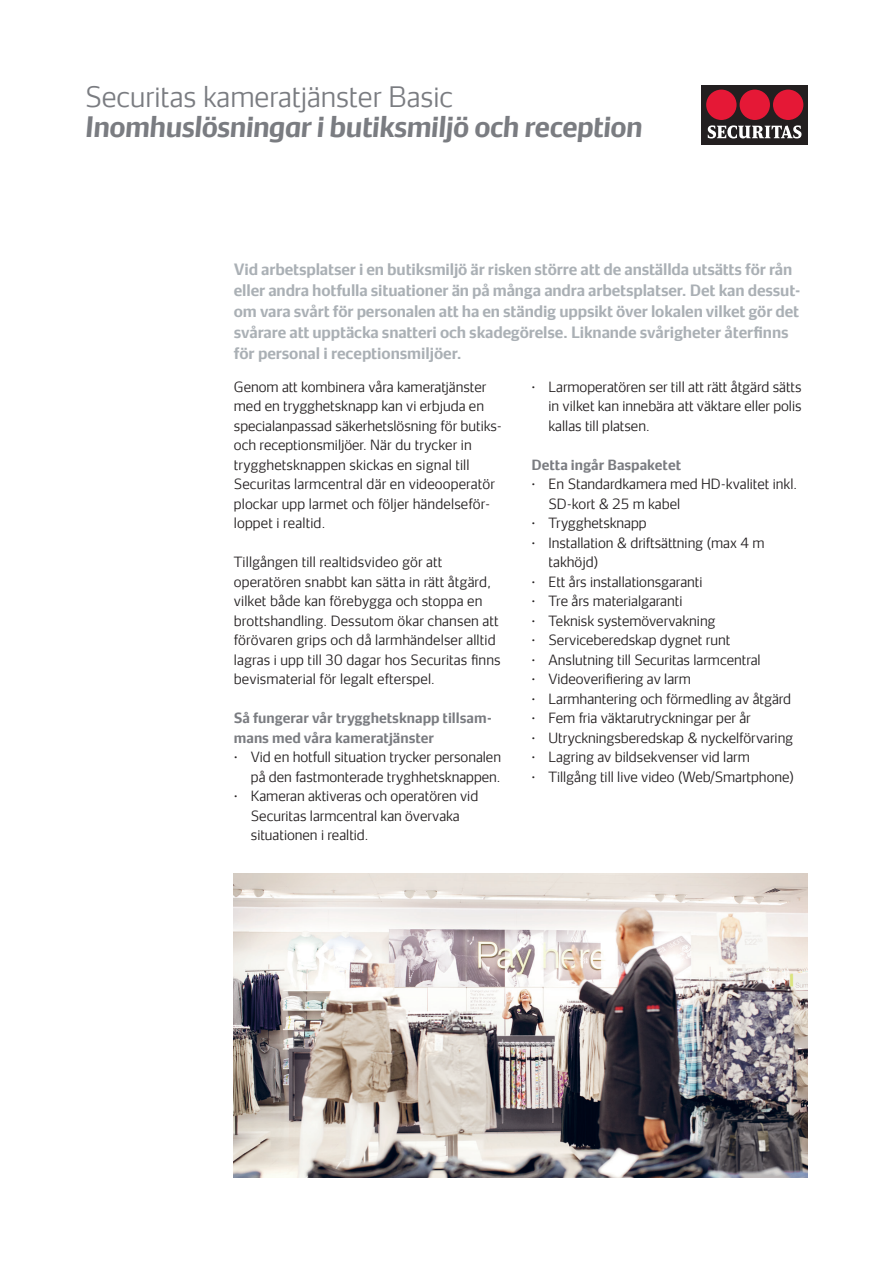
<style>
.page{position:relative;width:893px;height:1263px;background:#fff}
.page>*{position:absolute;margin:0;border:0;box-sizing:border-box;transform-origin:0 0}
.Heading_1_bold_itali{font:italic 700 27px "Securitas Sans TT";letter-spacing:-.02em;color:#7a7c81}
.t1{font:300 27px "Securitas Sans TT";color:#7a7c81}
.ingress_grått{font:700 15px/21px "Securitas Sans TT";letter-spacing:-.01em;color:#aab0b5}
.bröd{font:300 13.5px/19.5px "Securitas Sans TT";color:#231f20}
.rubbe_2{font:700 13.5px/19.5px "Securitas Sans TT";color:#7a7c81}
</style>
<div class="page">
<div style="left:702px;top:85px;width:106px;height:59px;background:#231f20"></div>
<div style="left:706px;top:90px;width:31px;height:30px;background:#e51836;border-radius:50%"></div>
<div style="left:773px;top:90px;width:30px;height:30px;background:#e51836;border-radius:50%"></div>
<div style="left:740px;top:90px;width:30px;height:30px;background:#e51836;border-radius:50%"></div>
<svg style="left:708px;top:125px;width:93px;height:13px"></svg>
<img style="left:234px;top:874px;width:574px;height:304px">
<p class="t1" style="left:85px;top:74px;width:369px">Securitas kameratjänster Basic</p>
<p class="Heading_1_bold_itali" style="left:85px;top:103px;width:559px">Inomhuslösningar i butiksmiljö och reception</p>
<p class="ingress_grått" style="left:234px;top:257px;width:568px">Vid arbetsplatser i en butiksmiljö är risken större att de anställda utsätts för rån eller andra hotfulla situationer än på många andra arbetsplatser. Det kan dessut&shy;om vara svårt för personalen att ha en ständig uppsikt över lokalen vilket gör det svårare att upptäcka snatteri och skadegörelse. Liknande svårigheter återfinns för personal i receptionsmiljöer.</p>
<p class="bröd" style="left:234px;top:375px;width:270px">Genom att kombinera våra kameratjänster med en trygghetsknapp kan vi erbjuda en specialanpassad säkerhetslösning för butiks&shy;och receptionsmiljöer. När du trycker in trygghetsknappen skickas en signal till Securitas larmcentral där en videooperatör plockar upp larmet och följer händelseför&shy;loppet i realtid.</p>
<p class="bröd" style="left:234px;top:551px;width:268px">Tillgången till realtidsvideo gör att operatören snabbt kan sätta in rätt åtgärd, vilket både kan förebygga och stoppa en brottshandling. Dessutom ökar chansen att förövaren grips och då larmhändelser alltid lagras i upp till 30 dagar hos Securitas finns bevismaterial för legalt efterspel.</p>
<p class="rubbe_2" style="left:234px;top:707px;width:260px">Så fungerar vår trygghetsknapp tillsam&shy;mans med våra kameratjänster</p>
<p class="bröd" style="left:234px;top:746px;width:269px;text-align:right">• Vid en hotfull situation trycker personalen på den fastmonterade tryghhetsknappen.</p>
<p class="bröd" style="left:251px;top:785px;width:229px;text-indent:-17px">• Kameran aktiveras och operatören vid<br>Securitas larmcentral kan övervaka situationen i realtid.</p>
<p class="bröd" style="left:549px;top:375px;width:255px;text-align:justify;text-indent:-17px">• Larmoperatören ser till att rätt åtgärd sätts in vilket kan innebära att väktare eller polis kallas till platsen.</p>
<p class="rubbe_2" style="left:531px;top:453px;width:151px">Detta ingår Baspaketet</p>
<p class="bröd" style="left:549px;top:473px;width:250px;text-indent:-17px">• En Standardkamera med HD-kvalitet inkl.<br>SD-kort &amp; 25 m kabel</p>
<p class="bröd" style="left:531px;top:512px;width:117px">• Trygghetsknapp</p>
<p class="bröd" style="left:549px;top:531px;width:217px;text-indent:-17px">• Installation &amp; driftsättning (max 4 m takhöjd)</p>
<p class="bröd" style="left:531px;top:570px;width:172px">• Ett års installationsgaranti</p>
<p class="bröd" style="left:531px;top:590px;width:152px">• Tre års materialgaranti</p>
<p class="bröd" style="left:531px;top:609px;width:186px">• Teknisk systemövervakning</p>
<p class="bröd" style="left:531px;top:629px;width:200px">• Serviceberedskap dygnet runt</p>
<p class="bröd" style="left:531px;top:648px;width:231px">• Anslutning till Securitas larmcentral</p>
<p class="bröd" style="left:531px;top:668px;width:161px">• Videoverifiering av larm</p>
<p class="bröd" style="left:531px;top:687px;width:261px">• Larmhantering och förmedling av åtgärd</p>
<p class="bröd" style="left:531px;top:707px;width:221px">• Fem fria väktarutryckningar per år</p>
<p class="bröd" style="left:531px;top:726px;width:263px">• Utryckningsberedskap &amp; nyckelförvaring</p>
<p class="bröd" style="left:531px;top:746px;width:220px">• Lagring av bildsekvenser vid larm</p>
<p class="bröd" style="left:531px;top:765px;width:264px">• Tillgång till live video (Web/Smartphone)</p>
</div>
